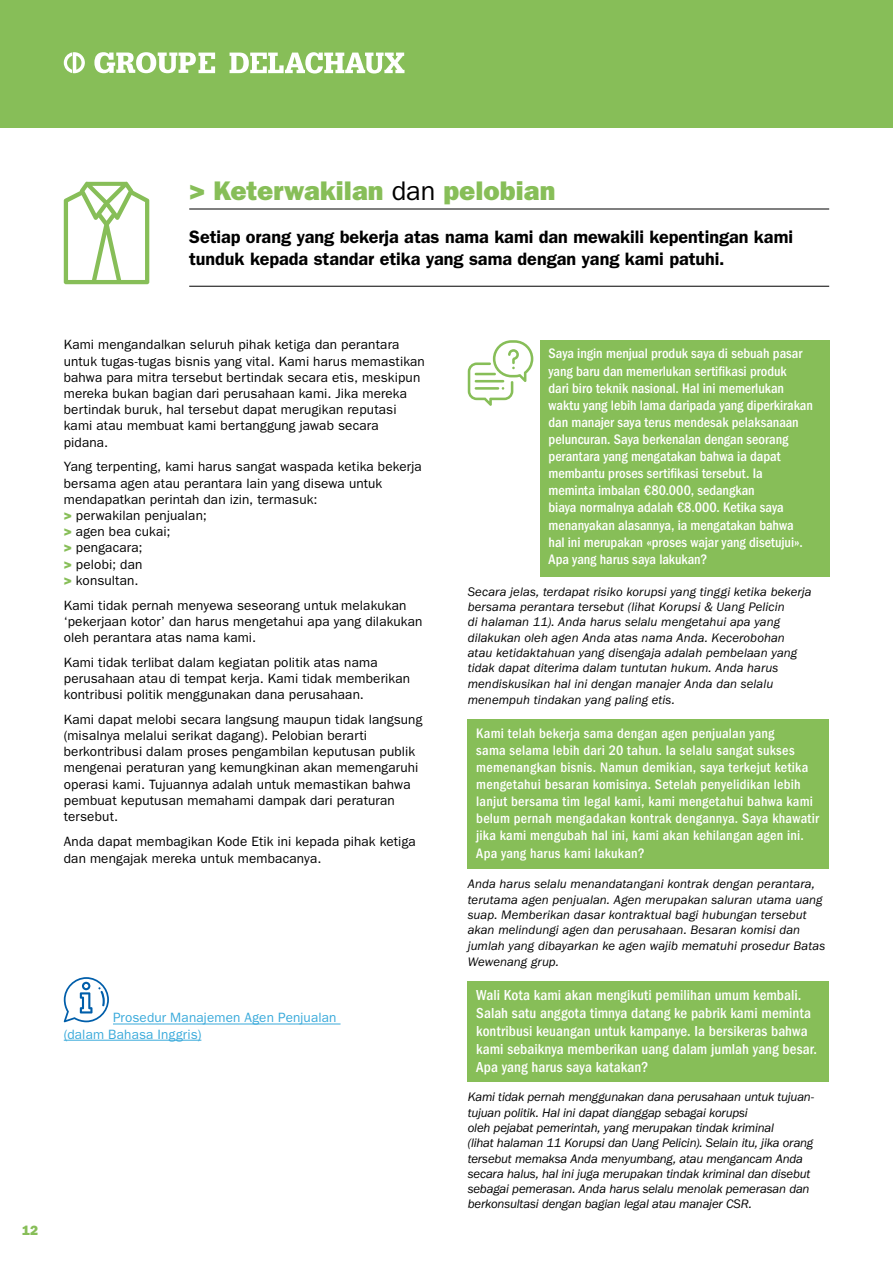
<style>
.page{position:relative;width:893px;height:1263px;background:#fff}
.page>*{position:absolute;margin:0;border:0;box-sizing:border-box;transform-origin:0 0}
.titre2{font:27px "ITC Franklin Gothic Std Hvy";color:#87be58}
._1phrase{font:600 18px/21.6px "ITC Franklin Gothic Std";color:#000}
.question2{font:500 condensed 15px/18px "ITC Franklin Gothic Std";letter-spacing:.005em;color:#fff}
.question2-2{font:500 condensed 14.25px/17.1px "ITC Franklin Gothic Std";letter-spacing:.01em;color:#fff}
.courant_9_espAV2{font:13.5px/16.2px "ITC Franklin Gothic Std";letter-spacing:.01em;color:#000}
.courant{font:13.5px "ITC Franklin Gothic Std";letter-spacing:.01em;color:#3aaadb}
.t1{font:13.5px "ITC Franklin Gothic Std Hvy";color:#87be58}
.réponse{font:italic 12.75px/15.5px "ITC Franklin Gothic Std";color:#000}
.s1{font-family:"ITC Franklin Gothic Std";color:#000}
.s2{font-family:"ITC Franklin Gothic Std Hvy";color:#87be58}
</style>
<div class="page">
<div style="left:0;top:0;width:893px;height:128px;background:#87be58"></div>
<svg style="left:230px;top:52px;width:174px;height:22px"></svg>
<svg style="left:64px;top:52px;width:21px;height:21px"></svg>
<svg style="left:94px;top:52px;width:121px;height:21px"></svg>
<div style="left:540px;top:340px;width:289px;height:236px;background:#87be58"></div>
<div style="left:468px;top:719px;width:361px;height:150px;background:#87be58"></div>
<div style="left:468px;top:981px;width:361px;height:101px;background:#87be58"></div>
<hr style="left:189px;top:209px;width:640px;height:1px;background:#000">
<hr style="left:189px;top:286px;width:640px;height:1px;background:#000">
<svg style="left:64px;top:182px;width:85px;height:102px"></svg>
<hr style="left:113px;top:1024px;width:228px;height:1px;background:#3aaadb">
<hr style="left:64px;top:1040px;width:137px;height:1px;background:#3aaadb">
<svg style="left:64px;top:977px;width:45px;height:45px"></svg>
<svg style="left:468px;top:340px;width:65px;height:66px"></svg>
<hr style="left:475px;top:387px;width:24px;height:3px;background:#87be58">
<hr style="left:475px;top:373px;width:21px;height:2px;background:#87be58">
<p class="titre2" style="left:189px;top:175px;width:368px">&gt; Keterwakilan <span class="s1">dan</span> pelobian</p>
<p class="_1phrase" style="left:189px;top:226px;width:605px">Setiap orang yang bekerja atas nama kami dan mewakili kepentingan kami tunduk kepada standar etika yang sama dengan yang kami patuhi.</p>
<p class="courant_9_espAV2" style="left:64px;top:337px;width:363px">Kami mengandalkan seluruh pihak ketiga dan perantara untuk tugas-tugas bisnis yang vital. Kami harus memastikan bahwa para mitra tersebut bertindak secara etis, meskipun mereka bukan bagian dari perusahaan kami. Jika mereka bertindak buruk, hal tersebut dapat merugikan reputasi kami atau membuat kami bertanggung jawab secara pidana.</p>
<p class="courant_9_espAV2" style="left:64px;top:459px;width:360px">Yang terpenting, kami harus sangat waspada ketika bekerja bersama agen atau perantara lain yang disewa untuk mendapatkan perintah dan izin, termasuk:</p>
<p class="courant_9_espAV2" style="left:64px;top:507px;width:145px"><span class="s2">&gt;</span> perwakilan penjualan;</p>
<p class="courant_9_espAV2" style="left:64px;top:524px;width:108px"><span class="s2">&gt;</span> agen bea cukai;</p>
<p class="courant_9_espAV2" style="left:64px;top:540px;width:80px"><span class="s2">&gt;</span> pengacara;</p>
<p class="courant_9_espAV2" style="left:64px;top:556px;width:80px"><span class="s2">&gt;</span> pelobi; dan</p>
<p class="courant_9_espAV2" style="left:64px;top:572px;width:76px"><span class="s2">&gt;</span> konsultan.</p>
<p class="courant_9_espAV2" style="left:64px;top:597px;width:360px">Kami tidak pernah menyewa seseorang untuk melakukan ‘pekerjaan kotor’ dan harus mengetahui apa yang dilakukan oleh perantara atas nama kami.</p>
<p class="courant_9_espAV2" style="left:64px;top:654px;width:348px">Kami tidak terlibat dalam kegiatan politik atas nama perusahaan atau di tempat kerja. Kami tidak memberikan kontribusi politik menggunakan dana perusahaan.</p>
<p class="courant_9_espAV2" style="left:64px;top:711px;width:360px">Kami dapat melobi secara langsung maupun tidak langsung (misalnya melalui serikat dagang). Pelobian berarti berkontribusi dalam proses pengambilan keputusan publik mengenai peraturan yang kemungkinan akan memengaruhi operasi kami. Tujuannya adalah untuk memastikan bahwa pembuat keputusan memahami dampak dari peraturan tersebut.</p>
<p class="courant_9_espAV2" style="left:64px;top:833px;width:353px;line-height:17.1px">Anda dapat membagikan Kode Etik ini kepada pihak ketiga dan mengajak mereka untuk membacanya.</p>
<p class="courant" style="left:113px;top:1010px;width:225px">Prosedur Manajemen Agen Penjualan</p>
<p class="courant" style="left:64px;top:1026px;width:139px">(dalam Bahasa Inggris)</p>
<p class="t1" style="left:22px;top:1222px;width:18px">12</p>
<p class="question2-2" style="left:549px;top:345px;width:266px">Saya ingin menjual produk saya di sebuah pasar yang baru dan memerlukan sertifikasi produk<br>dari biro teknik nasional. Hal ini memerlukan waktu yang lebih lama daripada yang diperkirakan dan manajer saya terus mendesak pelaksanaan peluncuran. Saya berkenalan dengan seorang perantara yang mengatakan bahwa ia dapat membantu proses sertifikasi tersebut. Ia<br>meminta imbalan €80.000, sedangkan<br>biaya normalnya adalah €8.000. Ketika saya menanyakan alasannya, ia mengatakan bahwa hal ini merupakan «proses wajar yang disetujui».<br>Apa yang harus saya lakukan?</p>
<p class="réponse" style="left:468px;top:584px;width:345px">Secara jelas, terdapat risiko korupsi yang tinggi ketika bekerja bersama perantara tersebut (lihat Korupsi &amp; Uang Pelicin<br>di halaman 11). Anda harus selalu mengetahui apa yang dilakukan oleh agen Anda atas nama Anda. Kecerobohan atau ketidaktahuan yang disengaja adalah pembelaan yang tidak dapat diterima dalam tuntutan hukum. Anda harus mendiskusikan hal ini dengan manajer Anda dan selalu menempuh tindakan yang paling etis.</p>
<p class="question2-2" style="left:476px;top:725px;width:344px">Kami telah bekerja sama dengan agen penjualan yang<br>sama selama lebih dari 20 tahun. Ia selalu sangat sukses memenangkan bisnis. Namun demikian, saya terkejut ketika mengetahui besaran komisinya. Setelah penyelidikan lebih lanjut bersama tim legal kami, kami mengetahui bahwa kami belum pernah mengadakan kontrak dengannya. Saya khawatir jika kami mengubah hal ini, kami akan kehilangan agen ini.<br>Apa yang harus kami lakukan?</p>
<p class="réponse" style="left:468px;top:876px;width:359px">Anda harus selalu menandatangani kontrak dengan perantara, terutama agen penjualan. Agen merupakan saluran utama uang suap. Memberikan dasar kontraktual bagi hubungan tersebut akan melindungi agen dan perusahaan. Besaran komisi dan jumlah yang dibayarkan ke agen wajib mematuhi prosedur Batas Wewenang grup.</p>
<p class="question2" style="left:476px;top:986px;width:342px">Wali Kota kami akan mengikuti pemilihan umum kembali.<br>Salah satu anggota timnya datang ke pabrik kami meminta kontribusi keuangan untuk kampanye. Ia bersikeras bahwa kami sebaiknya memberikan uang dalam jumlah yang besar.<br>Apa yang harus saya katakan?</p>
<p class="réponse" style="left:468px;top:1089px;width:348px">Kami tidak pernah menggunakan dana perusahaan untuk tujuan&shy;tujuan politik. Hal ini dapat dianggap sebagai korupsi<br>oleh pejabat pemerintah, yang merupakan tindak kriminal<br>(lihat halaman 11 Korupsi dan Uang Pelicin). Selain itu, jika orang tersebut memaksa Anda menyumbang, atau mengancam Anda secara halus, hal ini juga merupakan tindak kriminal dan disebut sebagai pemerasan. Anda harus selalu menolak pemerasan dan berkonsultasi dengan bagian legal atau manajer CSR.</p>
</div>
